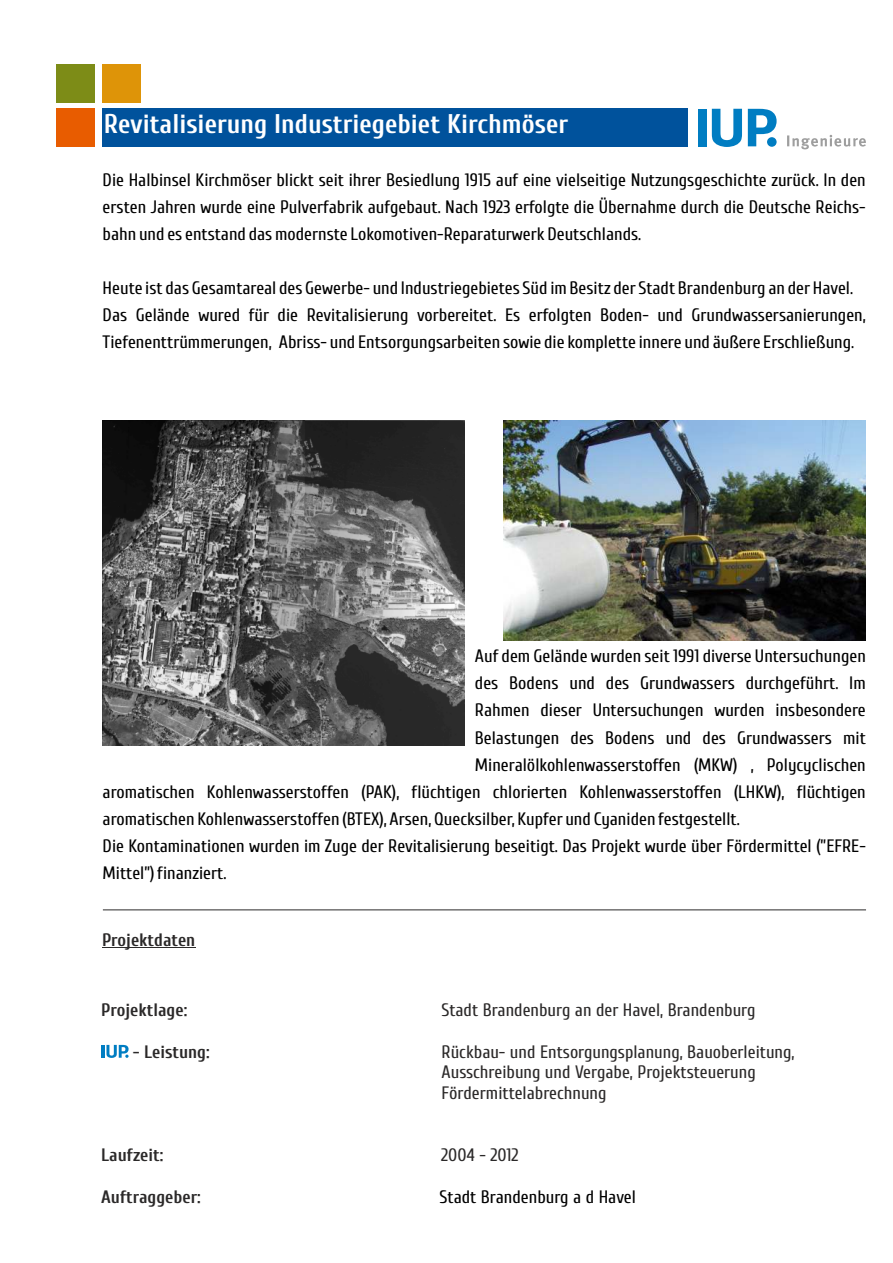
<style>
.page{position:relative;width:893px;height:1263px;background:#fff}
.page>*{position:absolute;margin:0;border:0;box-sizing:border-box;transform-origin:0 0}
.t1{font:700 27px "Cuprum";color:#fff}
.t2{font:18px/27px "Cuprum";color:#000;text-align:justify}
.t3{font:18px/20.7px "Cuprum";color:#2b2929}
.t4{font:700 18px "Cuprum";color:#2b2929}
</style>
<div class="page">
<hr style="left:103px;top:909px;width:763px;height:1px;background:#2b2929">
<hr style="left:102px;top:947px;width:93px;height:1px;background:#2b2929">
<img style="left:103px;top:421px;width:361px;height:325px">
<img style="left:504px;top:420px;width:361px;height:220px">
<svg style="left:102px;top:1045px;width:27px;height:13px"></svg>
<div style="left:57px;top:109px;width:38px;height:38px;background:#e85c00"></div>
<div style="left:102px;top:64px;width:38px;height:38px;background:#de9408"></div>
<div style="left:57px;top:64px;width:38px;height:38px;background:#7d8c17"></div>
<div style="left:102px;top:108px;width:585px;height:39px;background:#00529c"></div>
<div style="left:698px;top:109px;width:8px;height:37px;background:#007dc2"></div>
<svg style="left:712px;top:109px;width:30px;height:38px"></svg>
<svg style="left:748px;top:109px;width:29px;height:37px"></svg>
<div style="left:767px;top:137px;width:10px;height:10px;background:#007dc2;border-radius:50%"></div>
<svg style="left:787px;top:135px;width:79px;height:14px"></svg>
<h1 class="t1" style="left:104px;top:109px;width:466px">Revitalisierung Industriegebiet Kirchmöser</h1>
<p class="t2" style="left:103px;top:167px;width:765px">Die Halbinsel Kirchmöser blickt seit ihrer Besiedlung 1915 auf eine vielseitige Nutzungsgeschichte zurück. In den ersten Jahren wurde eine Pulverfabrik aufgebaut. Nach 1923 erfolgte die Übernahme durch die Deutsche Reichs&shy;bahn und es entstand das modernste Lokomotiven-Reparaturwerk Deutschlands.</p>
<p class="t2" style="left:103px;top:275px;width:765px;text-align:left">Heute ist das Gesamtareal des Gewerbe- und Industriegebietes Süd im Besitz der Stadt Brandenburg an der Havel.<br>Das Gelände wured für die Revitalisierung vorbereitet. Es erfolgten Boden- und Grundwassersanierungen,<br>Tiefenenttrümmerungen, Abriss- und Entsorgungsarbeiten sowie die komplette innere und äußere Erschließung.</p>
<p class="t2" style="left:475px;top:643px;width:392px">Auf dem Gelände wurden seit 1991 diverse Untersuchungen</p>
<p class="t2" style="left:475px;top:670px;width:392px">des Bodens und des Grundwassers durchgeführt. Im</p>
<p class="t2" style="left:475px;top:697px;width:392px">Rahmen dieser Untersuchungen wurden insbesondere</p>
<p class="t2" style="left:475px;top:724px;width:392px">Belastungen des Bodens und des Grundwassers mit</p>
<p class="t2" style="left:475px;top:751px;width:392px">Mineralölkohlenwasserstoffen (MKW) , Polycyclischen</p>
<p class="t2" style="left:103px;top:778px;width:765px">aromatischen Kohlenwasserstoffen (PAK), flüchtigen chlorierten Kohlenwasserstoffen (LHKW), flüchtigen</p>
<p class="t2" style="left:103px;top:805px;width:639px">aromatischen Kohlenwasserstoffen (BTEX), Arsen, Quecksilber, Kupfer und Cyaniden festgestellt.</p>
<p class="t2" style="left:103px;top:832px;width:765px">Die Kontaminationen wurden im Zuge der Revitalisierung beseitigt. Das Projekt wurde über Fördermittel (”EFRE-</p>
<p class="t2" style="left:103px;top:859px;width:125px">Mittel”) finanziert.</p>
<p class="t4" style="left:102px;top:930px;width:95px">Projektdaten</p>
<p class="t4" style="left:101px;top:1000px;width:88px">Projektlage:</p>
<p class="t3" style="left:441px;top:1000px;width:316px">Stadt Brandenburg an der Havel, Brandenburg</p>
<p class="t4" style="left:133px;top:1041px;width:78px">- Leistung:</p>
<p class="t3" style="left:442px;top:1041px;width:354px">Rückbau- und Entsorgungsplanung, Bauoberleitung,<br>Ausschreibung und Vergabe, Projektsteuerung<br>Fördermittelabrechnung</p>
<p class="t4" style="left:101px;top:1145px;width:64px">Laufzeit:</p>
<p class="t3" style="left:441px;top:1145px;width:79px">2004 - 2012</p>
<p class="t4" style="left:101px;top:1187px;width:101px">Auftraggeber:</p>
<p class="t2" style="left:440px;top:1183px;width:198px">Stadt Brandenburg a d Havel</p>
</div>
